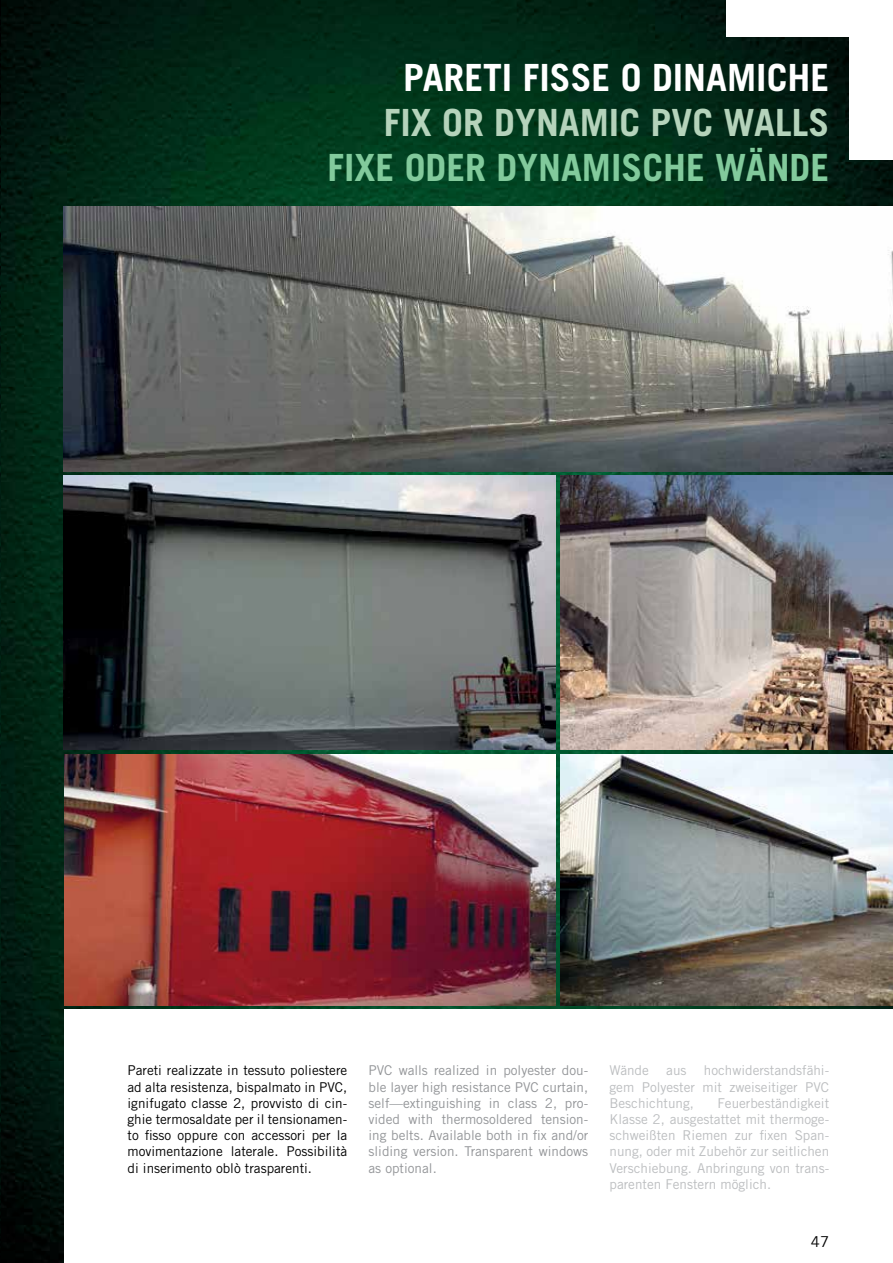
<style>
.page{position:relative;width:893px;height:1263px;background:#fff}
.page>*{position:absolute;margin:0;border:0;box-sizing:border-box;transform-origin:0 0}
.t1{font:700 37.5px "Trade Gothic LT Std";color:#82ca9c}
.t2{font:700 37.5px "Trade Gothic LT Std";color:#fff}
.t3{font:700 37.5px "Trade Gothic LT Std";color:#b5d3bb}
.t4{font:15px "Trade Gothic LT Std";color:#000}
.t5{font:13.5px/16.2px "Trade Gothic LT Std";color:#bcbec0;text-align:justify}
.t6{font:13.5px/16.2px "Trade Gothic LT Std";color:#000;text-align:justify}
.t7{font:13.5px/16.2px "Trade Gothic LT Std";color:#939598;text-align:justify}
</style>
<div class="page">
<img style="left:0;top:0;width:893px;height:1263px">
<div style="left:64px;top:1010px;width:829px;height:253px;background:#fff"></div>
<img style="left:64px;top:475px;width:492px;height:275px">
<img style="left:64px;top:754px;width:492px;height:252px">
<img style="left:0;top:1010px;width:1px;height:253px">
<img style="left:560px;top:475px;width:333px;height:275px">
<img style="left:64px;top:207px;width:829px;height:264px">
<img style="left:560px;top:754px;width:333px;height:252px">
<div style="left:849px;top:0;width:44px;height:160px;background:#fff"></div>
<div style="left:726px;top:0;width:167px;height:37px;background:#fff"></div>
<h1 class="t2" style="left:403px;top:54px;width:427px">PARETI FISSE O DINAMICHE</h1>
<h1 class="t3" style="left:384px;top:99px;width:447px">FIX OR DYNAMIC PVC WALLS</h1>
<h1 class="t1" style="left:328px;top:144px;width:503px">FIXE ODER DYNAMISCHE WÄNDE</h1>
<p class="t6" style="left:128px;top:1062px;width:221px">Pareti realizzate in tessuto poliestere ad alta resistenza, bispalmato in PVC, ignifugato classe 2, provvisto di cin&shy;ghie termosaldate per il tensionamen&shy;to fisso oppure con accessori per la movimentazione laterale. Possibilità di inserimento oblò trasparenti.</p>
<p class="t7" style="left:369px;top:1062px;width:221px">PVC walls realized in polyester dou&shy;ble layer high resistance PVC curtain, self—extinguishing in class 2, pro&shy;vided with thermosoldered tension&shy;ing belts. Available both in fix and/or sliding version. Transparent windows as optional.</p>
<p class="t5" style="left:609px;top:1062px;width:41px">Wände</p>
<p class="t5" style="left:666px;top:1062px;width:22px">aus</p>
<p class="t5" style="left:609px;top:1062px;width:221px;text-indent:94px">hochwiderstandsfähi&shy;gem Polyester mit zweiseitiger PVC Beschichtung,</p>
<p class="t5" style="left:609px;top:1095px;width:221px;text-indent:108px">Feuerbeständigkeit Klasse 2, ausgestattet mit thermoge&shy;schweißten Riemen zur fixen Span&shy;nung, oder mit Zubehör zur seitlichen Verschiebung. Anbringung von trans&shy;parenten Fenstern möglich.</p>
<p class="t4" style="left:811px;top:1233px;width:20px">47</p>
</div>
